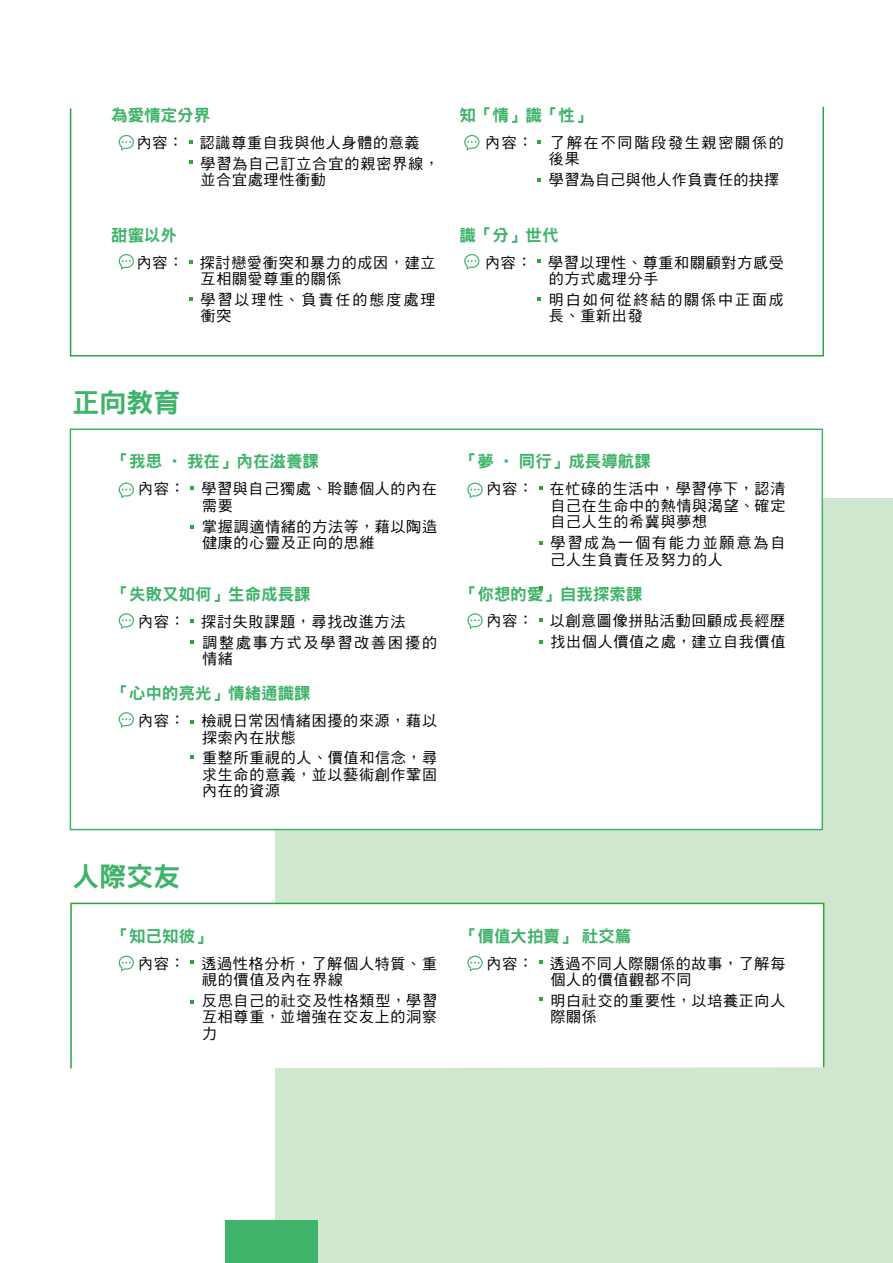
<style>
.page{position:relative;width:893px;height:1263px;background:#fff}
.page>*{position:absolute;margin:0;border:0;box-sizing:border-box;transform-origin:0 0}
.t1{font:27px "DF Hei Std W9";color:#3fb36a}
.t2{font:16.5px "DF Hei Std W9";color:#3fb36a}
.t3{font:15px/16.5px "DF Hei Std W5";letter-spacing:.05em;color:#000}
.t4{font:15px/16.5px "DF Hei Std W5";letter-spacing:.13em;color:#000}
.t5{font:15px/16.5px "DF Hei Std W5";letter-spacing:.12em;color:#000}
.t6{font:15px/16.5px "DF Hei Std W5";letter-spacing:.135em;color:#000}
.t7{font:15px "DF Hei Std W5";letter-spacing:.025em;color:#000}
</style>
<div class="page">
<div style="left:275px;top:498px;width:618px;height:765px;background:#cee7ce"></div>
<div style="left:70px;top:902px;width:755px;height:167px;background:#fff"></div>
<div style="left:70px;top:429px;width:752px;height:400px;background:#fff"></div>
<div style="left:70px;top:428px;width:753px;height:402px;border:2px solid #3fb36a"></div>
<svg style="left:69px;top:106px;width:755px;height:251px"></svg>
<svg style="left:191px;top:486px;width:3px;height:4px"></svg>
<svg style="left:539px;top:486px;width:3px;height:4px"></svg>
<svg style="left:119px;top:482px;width:15px;height:16px"></svg>
<svg style="left:119px;top:613px;width:15px;height:16px"></svg>
<svg style="left:119px;top:712px;width:15px;height:16px"></svg>
<svg style="left:467px;top:482px;width:16px;height:16px"></svg>
<svg style="left:467px;top:613px;width:16px;height:16px"></svg>
<svg style="left:119px;top:135px;width:15px;height:16px"></svg>
<svg style="left:119px;top:254px;width:15px;height:16px"></svg>
<svg style="left:464px;top:135px;width:15px;height:16px"></svg>
<svg style="left:464px;top:254px;width:15px;height:16px"></svg>
<svg style="left:119px;top:955px;width:15px;height:16px"></svg>
<svg style="left:467px;top:955px;width:16px;height:16px"></svg>
<div style="left:225px;top:1220px;width:92px;height:43px;background:#3fb36a"></div>
<p class="t2" style="left:111px;top:106px;width:101px">為愛情定分界</p>
<p class="t3" style="left:201px;top:132px;width:240px;line-height:20.7px;text-indent:-64px">內容： 認識尊重自我與他人身體的意義<br>學習為自己訂立合宜的親密界線，</p>
<p class="t3" style="left:201px;top:171px;width:127px">並合宜處理性衝動</p>
<p class="t2" style="left:111px;top:226px;width:67px">甜蜜以外</p>
<p class="t3" style="left:201px;top:254px;width:236px;text-indent:-64px">內容： 探討戀愛衝突和暴力的成因，建立互相關愛尊重的關係</p>
<p class="t6" style="left:201px;top:291px;width:236px">學習以理性、負責任的態度處理衝突</p>
<p class="t2" style="left:460px;top:106px;width:133px">知「情」識「性」</p>
<p class="t5" style="left:549px;top:134px;width:236px;text-indent:-64px">內容： 了解在不同階段發生親密關係的後果</p>
<p class="t7" style="left:549px;top:172px;width:232px">學習為自己與他人作負責任的抉擇</p>
<p class="t2" style="left:460px;top:226px;width:100px">識「分」世代</p>
<p class="t3" style="left:549px;top:254px;width:236px;text-indent:-64px">內容： 學習以理性、尊重和關顧對方感受的方式處理分手</p>
<p class="t4" style="left:549px;top:291px;width:236px">明白如何從終結的關係中正面成長、重新出發</p>
<h1 class="t1" style="left:72px;top:387px;width:109px">正向教育</h1>
<p class="t2" style="left:113px;top:453px;width:208px">「我思 ‧ 我在」內在滋養課</p>
<p class="t3" style="left:202px;top:481px;width:236px;text-indent:-64px">內容： 學習與自己獨處、聆聽個人的內在需要</p>
<p class="t3" style="left:202px;top:518px;width:236px">掌握調適情緒的方法等，藉以陶造健康的心靈及正向的思維</p>
<p class="t2" style="left:113px;top:585px;width:200px">「失敗又如何」生命成長課</p>
<p class="t4" style="left:202px;top:611px;width:236px;line-height:20.7px;text-indent:-64px">內容： 探討失敗課題，尋找改進方法<br>調整處事方式及學習改善困擾的</p>
<p class="t3" style="left:202px;top:650px;width:32px">情緒</p>
<p class="t2" style="left:113px;top:684px;width:200px">「心中的亮光」情緒通識課</p>
<p class="t3" style="left:202px;top:712px;width:236px;text-indent:-64px">內容： 檢視日常因情緒困擾的來源，藉以探索內在狀態</p>
<p class="t3" style="left:202px;top:749px;width:236px;text-align:justify">重整所重視的人、價值和信念，尋求生命的意義，並以藝術創作鞏固內在的資源</p>
<h1 class="t1" style="left:72px;top:861px;width:109px">人際交友</h1>
<p class="t2" style="left:113px;top:927px;width:101px">「知己知彼」</p>
<p class="t3" style="left:202px;top:955px;width:236px;text-indent:-64px">內容： 透過性格分析，了解個人特質、重視的價值及內在界線</p>
<p class="t3" style="left:202px;top:992px;width:236px;text-align:justify">反思自己的社交及性格類型，學習互相尊重，並增強在交友上的洞察力</p>
<p class="t2" style="left:461px;top:453px;width:191px">「夢 ‧ 同行」成長導航課</p>
<p class="t3" style="left:550px;top:481px;width:236px;text-align:justify;text-indent:-64px">內容： 在忙碌的生活中，學習停下，認清自己在生命中的熱情與渴望、確定自己人生的希冀與夢想</p>
<p class="t4" style="left:550px;top:534px;width:236px">學習成為一個有能力並願意為自己人生負責任及努力的人</p>
<p class="t2" style="left:461px;top:585px;width:183px">「你想的愛」自我探索課</p>
<p class="t3" style="left:487px;top:610px;width:300px;line-height:20.7px;text-align:right">內容： 以創意圖像拼貼活動回顧成長經歷找出個人價值之處，建立自我價值</p>
<p class="t2" style="left:461px;top:927px;width:172px">「價值大拍賣」社交篇</p>
<p class="t3" style="left:550px;top:955px;width:236px;text-indent:-64px">內容： 透過不同人際關係的故事，了解每個人的價值觀都不同</p>
<p class="t3" style="left:550px;top:992px;width:236px">明白社交的重要性，以培養正向人際關係</p>
</div>
